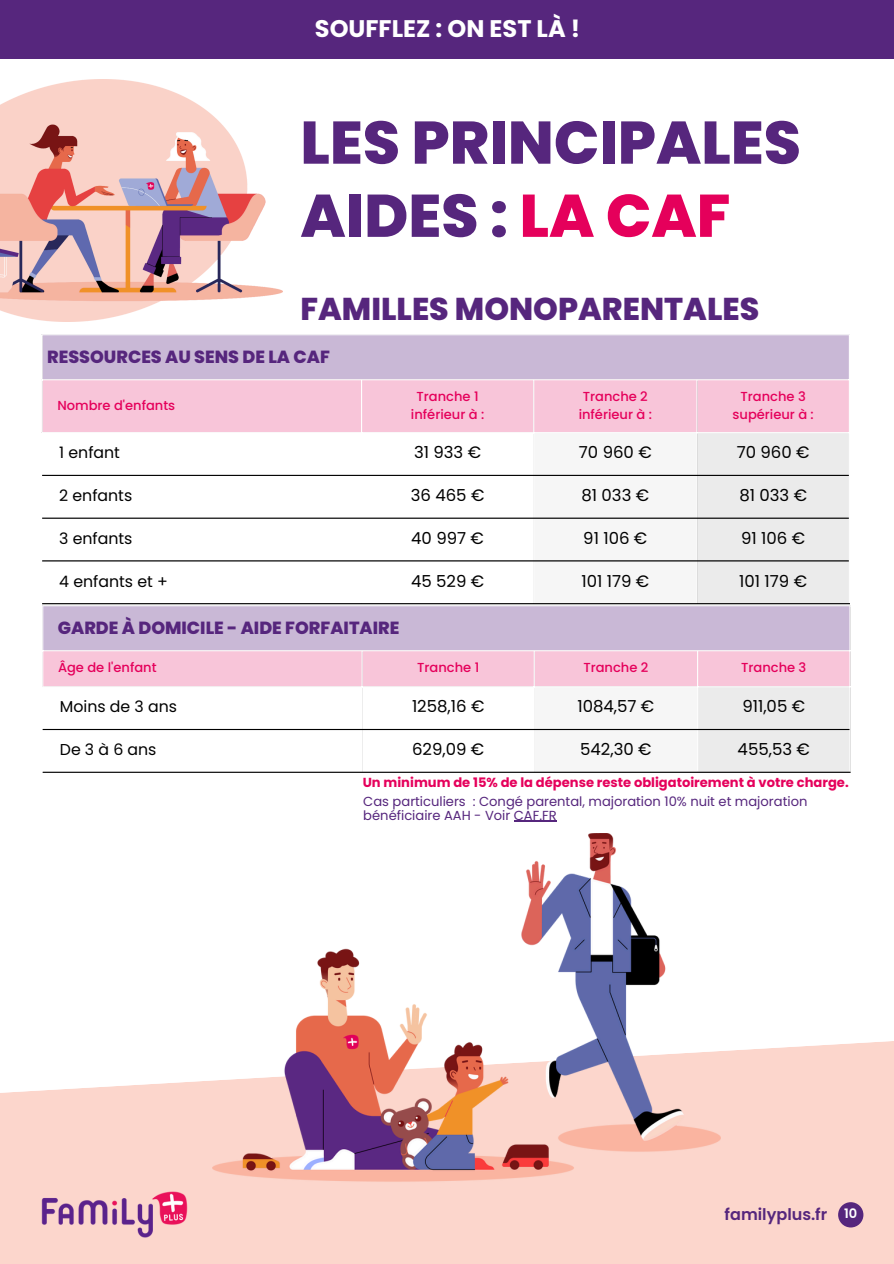
<style>
.page{position:relative;width:894px;height:1264px;background:#fff}
.page>*{position:absolute;margin:0;border:0;box-sizing:border-box;transform-origin:0 0}
.t1{font:800 60px/73.2px "Poppins";color:#56267d}
.t2{font:800 31.5px "Poppins";color:#56267d}
.t3{font:700 24px "Poppins";color:#fff}
.t4{font:800 17.55px "Poppins";color:#56267d}
.t5{font:16.5px "Poppins";color:#000}
.t6{font:600 16.05px "Poppins";color:#56267d}
.t7{font:15.75px "Poppins";color:#000}
.t8{font:15.75px "Poppins";letter-spacing:.265em;color:#000}
.t9{font:500 13.05px "Poppins";color:#e5005b}
.t10{font:13.05px/14.2px "Poppins";color:#56267d}
.t11{font:700 13.05px "Poppins";color:#e5005b}
.t12{font:600 13.05px "Poppins";color:#fff}
.s1{color:#e5005b}
</style>
<div class="page">
<div style="left:0;top:0;width:893px;height:58px;background:#56267d"></div>
<div style="left:42px;top:605px;width:808px;height:46px;background:#c9b8d6"></div>
<svg style="left:42px;top:651px;width:807px;height:121px"></svg>
<hr style="left:42px;top:606px;width:1px;height:80px;background:#fff">
<hr style="left:361px;top:651px;width:1px;height:120px;background:#fff">
<hr style="left:533px;top:651px;width:1px;height:120px;background:#fff">
<hr style="left:696px;top:651px;width:2px;height:120px;background:#fff">
<hr style="left:849px;top:606px;width:1px;height:165px;background:#fff">
<hr style="left:42px;top:605px;width:808px;height:1px;background:#fff">
<hr style="left:42px;top:650px;width:808px;height:1px;background:#fff">
<hr style="left:42px;top:686px;width:808px;height:1px;background:#fff">
<hr style="left:43px;top:729px;width:806px;height:1px;background:#000">
<hr style="left:43px;top:771px;width:807px;height:1px;background:#000">
<img style="left:0;top:80px;width:282px;height:241px">
<div style="left:42px;top:334px;width:807px;height:46px;background:#c9b8d6"></div>
<svg style="left:42px;top:380px;width:806px;height:223px"></svg>
<hr style="left:42px;top:335px;width:1px;height:97px;background:#fff">
<hr style="left:361px;top:380px;width:1px;height:223px;background:#fff">
<hr style="left:533px;top:380px;width:1px;height:223px;background:#fff">
<hr style="left:696px;top:380px;width:1px;height:223px;background:#fff">
<hr style="left:848px;top:335px;width:1px;height:268px;background:#fff">
<hr style="left:42px;top:334px;width:807px;height:1px;background:#fff">
<hr style="left:42px;top:379px;width:807px;height:1px;background:#fff">
<hr style="left:42px;top:432px;width:807px;height:1px;background:#fff">
<hr style="left:42px;top:475px;width:806px;height:1px;background:#000">
<hr style="left:42px;top:517px;width:806px;height:1px;background:#000">
<hr style="left:42px;top:560px;width:806px;height:1px;background:#000">
<hr style="left:42px;top:603px;width:807px;height:1px;background:#000">
<svg style="left:0;top:1041px;width:893px;height:222px;background:#fcd9d0"></svg>
<img style="left:212px;top:833px;width:508px;height:354px">
<img style="left:38px;top:1187px;width:154px;height:54px">
<div style="left:837px;top:1202px;width:26px;height:25px;background:#56267d;border-radius:50%"></div>
<hr style="left:513px;top:820px;width:43px;height:1px;background:#56267d">
<h3 class="t3" style="left:315px;top:12px;width:267px">SOUFFLEZ : ON EST LÀ !</h3>
<h5 class="t1" style="left:300px;top:106px;width:502px">LES PRINCIPALES<br>AIDES : <span class="s1">LA CAF</span></h5>
<p class="t2" style="left:300px;top:287px;width:460px">FAMILLES MONOPARENTALES</p>
<p class="t4" style="left:47px;top:344px;width:284px">RESSOURCES AU SENS DE LA CAF</p>
<p class="t9" style="left:57px;top:396px;width:119px">Nombre d'enfants</p>
<p class="t9" style="left:416px;top:387px;width:64px">Tranche 1</p>
<p class="t9" style="left:411px;top:405px;width:75px">inférieur à :</p>
<p class="t9" style="left:582px;top:387px;width:67px">Tranche 2</p>
<p class="t9" style="left:578px;top:405px;width:75px">inférieur à :</p>
<p class="t9" style="left:740px;top:387px;width:67px">Tranche 3</p>
<p class="t9" style="left:732px;top:405px;width:83px">supérieur à :</p>
<p class="t7" style="left:59px;top:442px;width:62px">1 enfant</p>
<p class="t5" style="left:414px;top:441px;width:69px">31 933 €</p>
<p class="t5" style="left:578px;top:441px;width:74px">70 960 €</p>
<p class="t5" style="left:736px;top:441px;width:74px">70 960 €</p>
<p class="t7" style="left:59px;top:484px;width:74px">2 enfants</p>
<p class="t5" style="left:410px;top:484px;width:75px">36 465 €</p>
<p class="t5" style="left:581px;top:484px;width:69px">81 033 €</p>
<p class="t5" style="left:739px;top:484px;width:69px">81 033 €</p>
<p class="t7" style="left:59px;top:527px;width:75px">3 enfants</p>
<p class="t5" style="left:411px;top:526px;width:74px">40 997 €</p>
<p class="t5" style="left:583px;top:526px;width:65px">91 106 €</p>
<p class="t5" style="left:741px;top:526px;width:65px">91 106 €</p>
<p class="t7" style="left:59px;top:570px;width:110px">4 enfants et +</p>
<p class="t5" style="left:411px;top:569px;width:75px">45 529 €</p>
<p class="t5" style="left:581px;top:569px;width:69px">101 179 €</p>
<p class="t5" style="left:739px;top:569px;width:69px">101 179 €</p>
<p class="t4" style="left:58px;top:615px;width:343px">GARDE À DOMICILE - AIDE FORFAITAIRE</p>
<h1 class="t9" style="left:58px;top:658px;width:100px">Âge de l'enfant</h1>
<h2 class="t9" style="left:417px;top:658px;width:64px">Tranche 1</h2>
<p class="t9" style="left:583px;top:658px;width:67px">Tranche 2</p>
<p class="t9" style="left:741px;top:658px;width:67px">Tranche 3</p>
<p class="t7" style="left:60px;top:696px;width:119px">Moins de 3 ans</p>
<p class="t5" style="left:412px;top:695px;width:74px">1258,16 €</p>
<p class="t5" style="left:577px;top:695px;width:78px">1084,57 €</p>
<p class="t5" style="left:742px;top:695px;width:64px">911,05 €</p>
<p class="t8" style="left:60px;top:738px;width:98px">De3à6ans</p>
<p class="t5" style="left:412px;top:738px;width:74px">629,09 €</p>
<p class="t5" style="left:580px;top:738px;width:73px">542,30 €</p>
<p class="t5" style="left:737px;top:738px;width:74px">455,53 €</p>
<p class="t11" style="left:362px;top:773px;width:487px">Un minimum de 15% de la dépense reste obligatoirement à votre charge.</p>
<p class="t10" style="left:363px;top:793px;width:445px">Cas particuliers : Congé parental, majoration 10% nuit et majoration bénéficiaire AAH - Voir CAF.FR</p>
<p class="t6" style="left:724px;top:1202px;width:104px">familyplus.fr</p>
<p class="t12" style="left:843px;top:1204px;width:15px">10</p>
</div>
